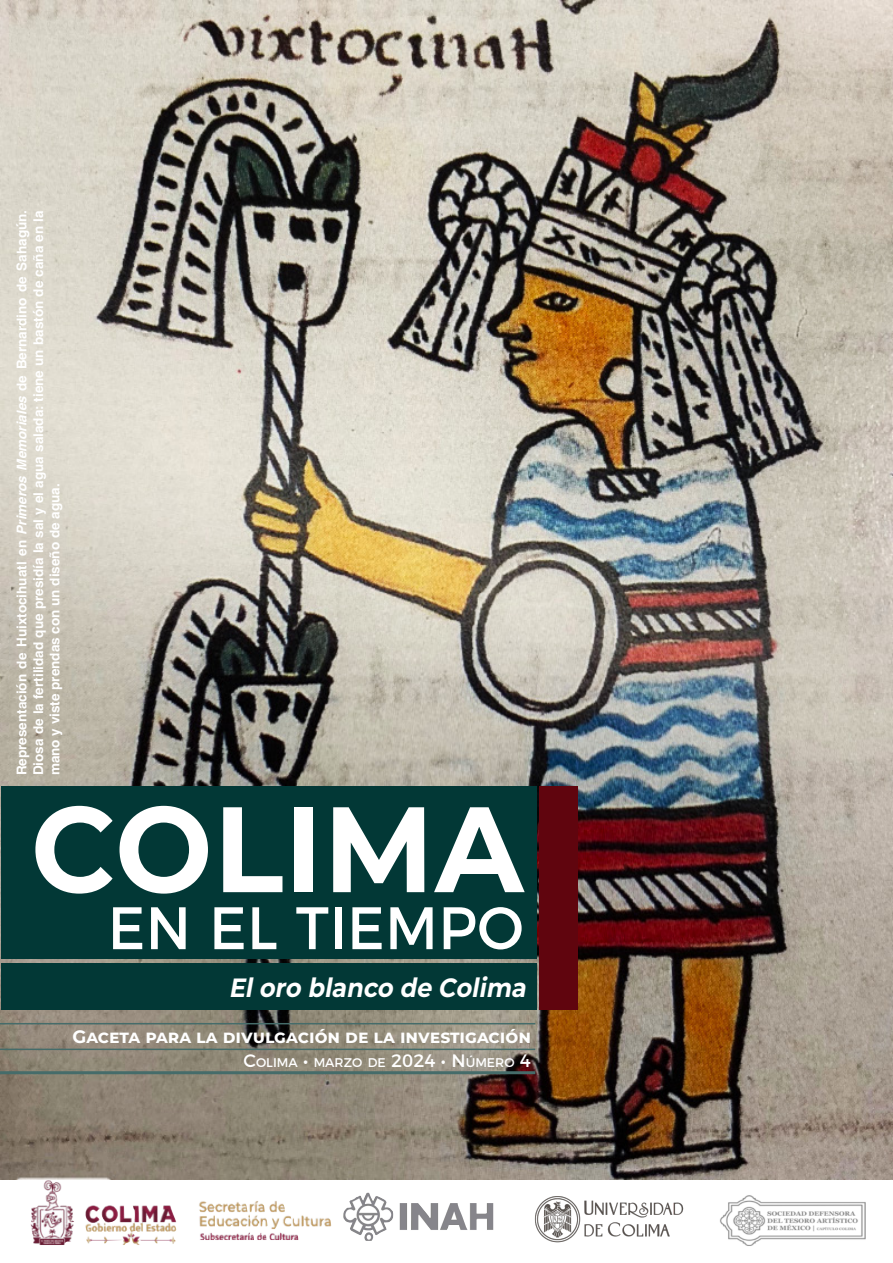
<style>
.page{position:relative;width:893px;height:1263px;background:#fff}
.page>*{position:absolute;margin:0;border:0;box-sizing:border-box;transform-origin:0 0}
.t1{font:700 121.2px "Montserrat";letter-spacing:.01em;color:#fff;scale:.95 1}
.t2{font:59.85px "Montserrat";letter-spacing:.01em;color:#fff;scale:.95 1}
.t3{font:italic 700 26.4px "Montserrat";color:#fff;scale:.91 1}
.t4{font:700 18px "Montserrat";color:#fff}
.IMG{font:700 13.5px/16.5px "Helvetica";color:#fff;text-align:justify}
.t5{font:12.6px "Montserrat";color:#fff}
.s1{font-style:italic}
.s2{font-size:18px}
</style>
<div class="page">
<img style="left:0;top:0;width:893px;height:1180px">
<div style="left:1px;top:963px;width:535px;height:47px;background:#023836"></div>
<div style="left:1px;top:786px;width:535px;height:172px;background:#023836"></div>
<div style="left:540px;top:786px;width:38px;height:224px;background:#60050e"></div>
<hr style="left:0;top:1023px;width:535px;height:1px;background:#456c6a">
<hr style="left:0;top:1048px;width:535px;height:2px;background:#456c6a">
<hr style="left:0;top:1071px;width:535px;height:3px;background:#456c6a">
<img style="left:30px;top:1180px;width:255px;height:65px">
<img style="left:534px;top:1196px;width:150px;height:47px">
<img style="left:343px;top:1193px;width:150px;height:48px">
<img style="left:720px;top:1195px;width:146px;height:51px">
<p class="IMG" style="left:13px;top:775px;width:567px;rotate:-90deg">Representación de Huixtocihuatl en <span class="s1">Primeros Memoriales</span> de Bernardino de Sahagún.<br>Diosa de la fertilidad que presidía la sal y el agua salada: tiene un bastón de caña en la mano y viste prendas con un diseño de agua.</p>
<p class="t1" style="left:31px;top:768px;width:520px">COLIMA</p>
<p class="t2" style="left:108px;top:880px;width:439px">EN EL TIEMPO</p>
<p class="t3" style="left:229px;top:970px;width:334px">Eloro blanco de Colima</p>
<p class="t4" style="left:72px;top:1025px;width:460px">Gaceta para la divulgación de la investigación</p>
<p class="t5" style="left:244px;top:1052px;width:289px"><span class="s2">C</span>OLIMA <span class="s2">•</span> MARZO DE <span class="s2">2024 • N</span>ÚMERO <span class="s2">4</span></p>
</div>
